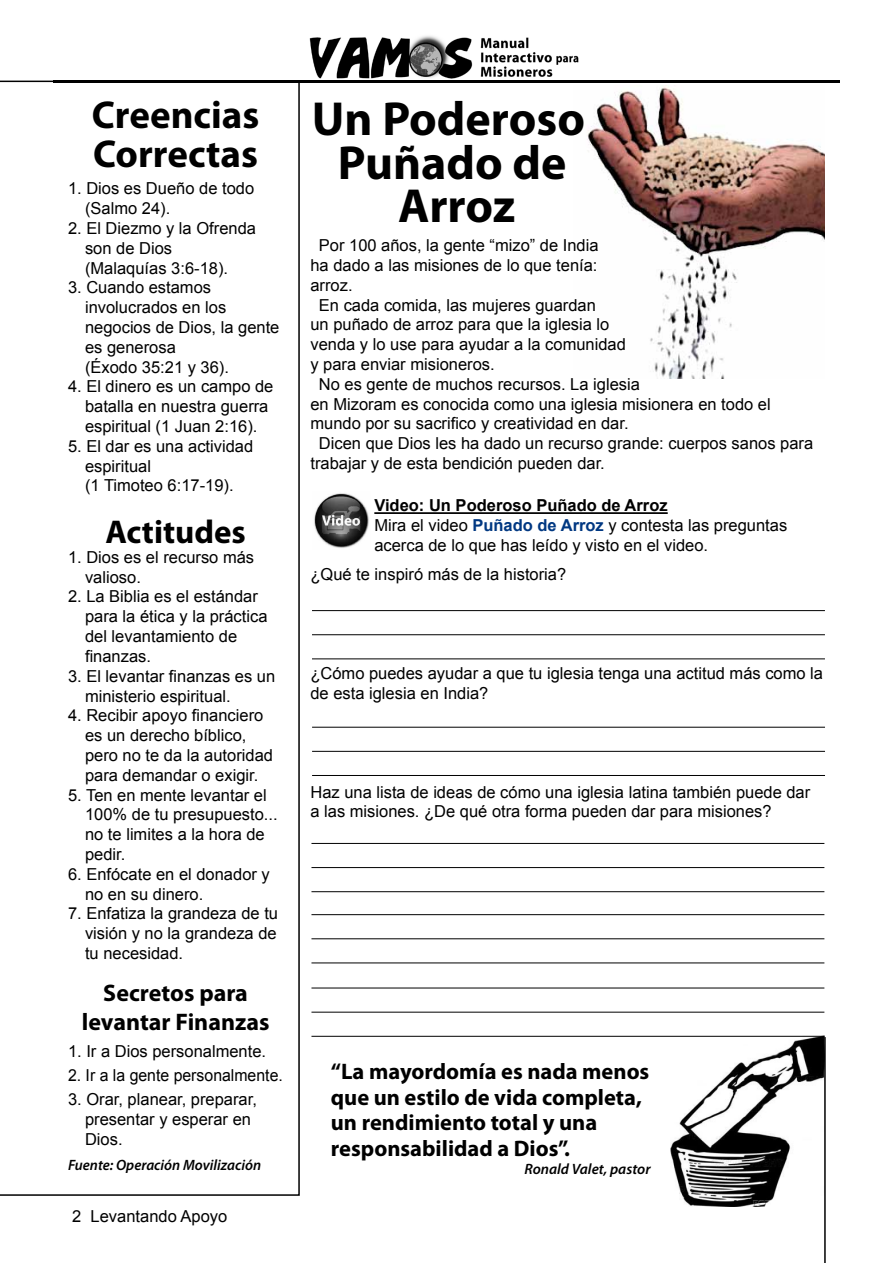
<style>
.page{position:relative;width:893px;height:1263px;background:#fff}
.page>*{position:absolute;margin:0;border:0;box-sizing:border-box;transform-origin:0 0}
.t1{font:700 48px/43.5px "Myriad Pro";color:#000;text-align:center}
.t2{font:700 39px/39px "Myriad Pro";color:#000}
.t3{font:700 33px "Myriad Pro";color:#000}
.t4{font:700 24px/28.8px "Myriad Pro";color:#000;text-align:center}
.t5{font:700 22.5px/25.5px "Myriad Pro";color:#000}
.t6{font:16.5px/19.8px "Arial";color:#000}
.t7{font:16.5px "Arial";color:#000;scale:.96 1}
.t8{font:italic 600 15px "Myriad Pro";color:#000}
.s1{font-weight:700}
.s2{font-weight:700;color:#003882}
</style>
<div class="page">
<img style="left:309px;top:36px;width:270px;height:43px">
<hr style="left:53px;top:80px;width:787px;height:3px;background:#000">
<img style="left:670px;top:1036px;width:155px;height:171px">
<img style="left:587px;top:86px;width:238px;height:293px">
<svg style="left:0;top:81px;width:300px;height:1115px"></svg>
<hr style="left:312px;top:610px;width:513px;height:1px;background:#000">
<hr style="left:312px;top:634px;width:513px;height:1px;background:#000">
<hr style="left:312px;top:658px;width:513px;height:1px;background:#000">
<hr style="left:374px;top:512px;width:294px;height:2px;background:#000">
<img style="left:314px;top:493px;width:55px;height:55px">
<hr style="left:824px;top:1037px;width:2px;height:226px;background:#000">
<hr style="left:312px;top:727px;width:513px;height:1px;background:#000">
<hr style="left:312px;top:751px;width:513px;height:1px;background:#000">
<hr style="left:312px;top:775px;width:513px;height:1px;background:#000">
<hr style="left:311px;top:843px;width:513px;height:1px;background:#000">
<hr style="left:311px;top:867px;width:513px;height:1px;background:#000">
<hr style="left:311px;top:891px;width:513px;height:1px;background:#000">
<hr style="left:311px;top:914px;width:513px;height:1px;background:#000">
<hr style="left:311px;top:938px;width:513px;height:1px;background:#000">
<hr style="left:311px;top:962px;width:513px;height:1px;background:#000">
<hr style="left:311px;top:988px;width:513px;height:1px;background:#000">
<hr style="left:311px;top:1012px;width:513px;height:1px;background:#000">
<hr style="left:311px;top:1036px;width:513px;height:1px;background:#000">
<h2 class="t2" style="left:92px;top:94px;width:169px">Creencias<br>Correctas</h2>
<p class="t6" style="left:85px;top:179px;width:171px;text-indent:-17px">1. Dios es Dueño de todo (Salmo 24).</p>
<p class="t6" style="left:85px;top:218px;width:172px;text-indent:-17px">2. El Diezmo y la Ofrenda son de Dios (Malaquías 3:6-18).</p>
<p class="t6" style="left:85px;top:278px;width:196px;text-indent:-17px">3. Cuando estamos involucrados en los negocios de Dios, la gente es generosa<br>(Éxodo 35:21 y 36).</p>
<p class="t6" style="left:85px;top:377px;width:190px;text-indent:-17px">4. El dinero es un campo de batalla en nuestra guerra espiritual (1 Juan 2:16).</p>
<p class="t6" style="left:85px;top:436px;width:170px;text-indent:-17px">5. El dar es una actividad espiritual<br>(1 Timoteo 6:17-19).</p>
<h3 class="t3" style="left:105px;top:510px;width:142px">Actitudes</h3>
<p class="t6" style="left:85px;top:547px;width:171px;text-indent:-17px">1. Dios es el recurso más valioso.</p>
<p class="t6" style="left:85px;top:587px;width:184px;text-indent:-17px">2. La Biblia es el estándar para la ética y la práctica del levantamiento de finanzas.</p>
<p class="t6" style="left:85px;top:666px;width:192px;text-indent:-17px">3. El levantar finanzas es un ministerio espiritual.</p>
<p class="t6" style="left:85px;top:706px;width:190px;text-indent:-17px">4. Recibir apoyo financiero es un derecho bíblico, pero no te da la autoridad para demandar o exigir.</p>
<p class="t6" style="left:85px;top:785px;width:194px;text-indent:-17px">5. Ten en mente levantar el<br>100% de tu presupuesto... no te limites a la hora de pedir.</p>
<p class="t6" style="left:85px;top:864px;width:186px;text-indent:-17px">6. Enfócate en el donador y no en su dinero.</p>
<p class="t6" style="left:85px;top:904px;width:195px;text-align:justify;text-indent:-17px">7. Enfatiza la grandeza de tu visión y no la grandeza de tu necesidad.</p>
<h3 class="t4" style="left:82px;top:978px;width:189px">Secretos para levantar Finanzas</h3>
<p class="t6" style="left:68px;top:1042px;width:200px">1. Ir a Dios personalmente.</p>
<p class="t7" style="left:68px;top:1065px;width:225px">2. Ir a la gente personalmente.</p>
<p class="t6" style="left:85px;top:1090px;width:173px;text-indent:-17px">3. Orar, planear, preparar, presentar y esperar en<br>Dios.</p>
<p class="t8" style="left:68px;top:1156px;width:195px">Fuente: Operación Movilización</p>
<p class="t6" style="left:72px;top:1206px;width:157px">2 Levantando Apoyo</p>
<h1 class="t1" style="left:312px;top:96px;width:275px">Un Poderoso<br>Puñado de<br>Arroz</h1>
<p class="t6" style="left:319px;top:236px;width:281px">Por 100 años, la gente “mizo” de India</p>
<p class="t6" style="left:310px;top:255px;width:289px">ha dado a las misiones de lo que tenía:</p>
<p class="t6" style="left:310px;top:275px;width:44px">arroz.</p>
<p class="t6" style="left:319px;top:295px;width:278px">En cada comida, las mujeres guardan</p>
<p class="t6" style="left:310px;top:315px;width:300px">un puñado de arroz para que la iglesia lo</p>
<p class="t6" style="left:310px;top:335px;width:317px">venda y lo use para ayudar a la comunidad</p>
<p class="t6" style="left:310px;top:354px;width:186px">y para enviar misioneros.</p>
<p class="t6" style="left:319px;top:374px;width:322px">No es gente de muchos recursos. La iglesia</p>
<p class="t6" style="left:310px;top:394px;width:462px">en Mizoram es conocida como una iglesia misionera en todo el</p>
<p class="t6" style="left:310px;top:414px;width:320px">mundo por su sacrifico y creatividad en dar.</p>
<p class="t6" style="left:319px;top:434px;width:496px">Dicen que Dios les ha dado un recurso grande: cuerpos sanos para</p>
<p class="t6" style="left:310px;top:453px;width:296px">trabajar y de esta bendición pueden dar.</p>
<p class="t6" style="left:374px;top:496px;width:414px"><span class="s1">Video: Un Poderoso Puñado de Arroz<br></span>Mira el video <span class="s2">Puñado de Arroz</span> y contesta las preguntas acerca de lo que has leído y visto en el video.</p>
<p class="t6" style="left:310px;top:564px;width:257px">¿Qué te inspiró más de la historia?</p>
<p class="t6" style="left:310px;top:663px;width:514px">¿Cómo puedes ayudar a que tu iglesia tenga una actitud más como la de esta iglesia en India?</p>
<p class="t6" style="left:310px;top:782px;width:501px">Haz una lista de ideas de cómo una iglesia latina también puede dar a las misiones. ¿De qué otra forma pueden dar para misiones?</p>
<h3 class="t5" style="left:331px;top:1058px;width:320px">“La mayordomía es nada menos que un estilo de vida completa, un rendimiento total y una responsabilidad a Dios”.</h3>
<p class="t8" style="left:524px;top:1159px;width:128px">Ronald Valet, pastor</p>
</div>
